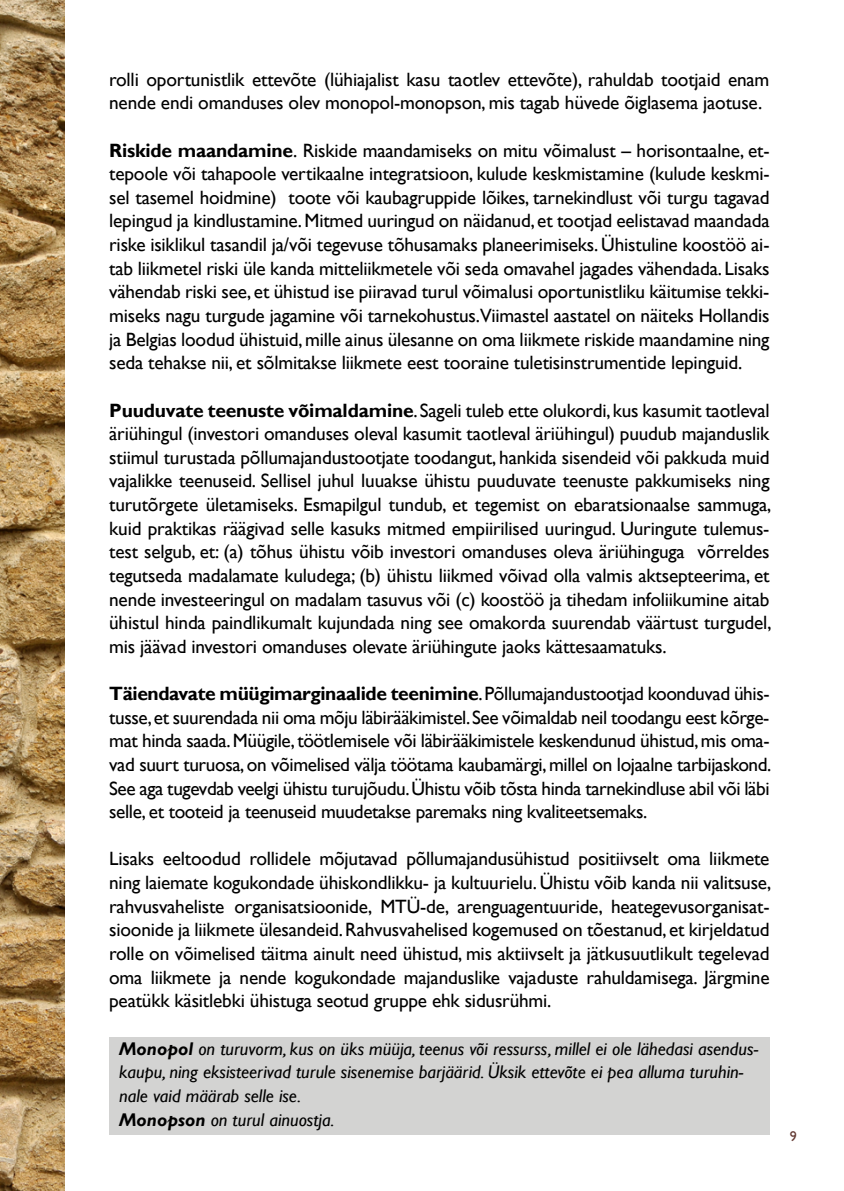
<style>
.page{position:relative;width:844px;height:1191px;background:#fff}
.page>*{position:absolute;margin:0;border:0;box-sizing:border-box;transform-origin:0 0}
.t1{font:19.25px/23.6px "Gill Sans";letter-spacing:-.01em;color:#000;text-align:justify}
.t2{font:italic 18.38px/23.6px "Gill Sans";color:#000}
.t3{font:14px "Gill Sans";color:#623831}
.s1{font-weight:700}
</style>
<div class="page">
<img style="left:0;top:0;width:64px;height:1191px">
<div style="left:109px;top:1037px;width:660px;height:74px;background:#d3d3d2"></div>
<div style="left:109px;top:1107px;width:660px;height:27px;background:#d3d3d2"></div>
<p class="t1" style="left:109px;top:68px;width:661px">rolli oportunistlik ettevõte (lühiajalist kasu taotlev ettevõte), rahuldab tootjaid enam nende endi omanduses olev monopol-monopson, mis tagab hüvede õiglasema jaotuse.</p>
<p class="t1" style="left:109px;top:139px;width:661px"><span class="s1">Riskide maandamine</span>. Riskide maandamiseks on mitu võimalust – horisontaalne, et&shy;tepoole või tahapoole vertikaalne integratsioon, kulude keskmistamine (kulude keskmi&shy;sel tasemel hoidmine) toote või kaubagruppide lõikes, tarnekindlust või turgu tagavad lepingud ja kindlustamine. Mitmed uuringud on näidanud, et tootjad eelistavad maandada riske isiklikul tasandil ja/või tegevuse tõhusamaks planeerimiseks. Ühistuline koostöö ai&shy;tab liikmetel riski üle kanda mitteliikmetele või seda omavahel jagades vähendada. Lisaks vähendab riski see, et ühistud ise piiravad turul võimalusi oportunistliku käitumise tekki&shy;miseks nagu turgude jagamine või tarnekohustus.Viimastel aastatel on näiteks Hollandis ja Belgias loodud ühistuid, mille ainus ülesanne on oma liikmete riskide maandamine ning seda tehakse nii, et sõlmitakse liikmete eest tooraine tuletisinstrumentide lepinguid.</p>
<p class="t1" style="left:109px;top:398px;width:663px"><span class="s1">Puuduvate teenuste võimaldamine</span>. Sageli tuleb ette olukordi, kus kasumit taotleval äriühingul (investori omanduses oleval kasumit taotleval äriühingul) puudub majanduslik stiimul turustada põllumajandustootjate toodangut, hankida sisendeid või pakkuda muid vajalikke teenuseid. Sellisel juhul luuakse ühistu puuduvate teenuste pakkumiseks ning turutõrgete ületamiseks. Esmapilgul tundub, et tegemist on ebaratsionaalse sammuga, kuid praktikas räägivad selle kasuks mitmed empiirilised uuringud. Uuringute tulemus&shy;test selgub, et: (a) tõhus ühistu võib investori omanduses oleva äriühinguga võrreldes tegutseda madalamate kuludega; (b) ühistu liikmed võivad olla valmis aktsepteerima, et nende investeeringul on madalam tasuvus või (c) koostöö ja tihedam infoliikumine aitab ühistul hinda paindlikumalt kujundada ning see omakorda suurendab väärtust turgudel, mis jäävad investori omanduses olevate äriühingute jaoks kättesaamatuks.</p>
<p class="t1" style="left:109px;top:682px;width:663px"><span class="s1">Täiendavate müügimarginaalide teenimine</span>. Põllumajandustootjad koonduvad ühis&shy;tusse, et suurendada nii oma mõju läbirääkimistel. See võimaldab neil toodangu eest kõrge&shy;mat hinda saada. Müügile, töötlemisele või läbirääkimistele keskendunud ühistud, mis oma&shy;vad suurt turuosa, on võimelised välja töötama kaubamärgi, millel on lojaalne tarbijaskond.<br>See aga tugevdab veelgi ühistu turujõudu. Ühistu võib tõsta hinda tarnekindluse abil või läbi selle, et tooteid ja teenuseid muudetakse paremaks ning kvaliteetsemaks.</p>
<p class="t1" style="left:109px;top:847px;width:663px">Lisaks eeltoodud rollidele mõjutavad põllumajandusühistud positiivselt oma liikmete ning laiemate kogukondade ühiskondlikku- ja kultuurielu. Ühistu võib kanda nii valitsuse, rahvusvaheliste organisatsioonide, MTÜ-de, arenguagentuuride, heategevusorganisat&shy;sioonide ja liikmete ülesandeid. Rahvusvahelised kogemused on tõestanud, et kirjeldatud rolle on võimelised täitma ainult need ühistud, mis aktiivselt ja jätkusuutlikult tegelevad oma liikmete ja nende kogukondade majanduslike vajaduste rahuldamisega. Järgmine peatükk käsitlebki ühistuga seotud gruppe ehk sidusrühmi.</p>
<p class="t2" style="left:119px;top:1037px;width:640px"><span class="s1">Monopol</span> on turuvorm, kus on üks müüja, teenus või ressurss, millel ei ole lähedasi asendus&shy;kaupu, ning eksisteerivad turule sisenemise barjäärid. Üksik ettevõte ei pea alluma turuhin&shy;nale vaid määrab selle ise.<br><span class="s1">Monopson</span> on turul ainuostja.</p>
<p class="t3" style="left:789px;top:1128px;width:8px">9</p>
</div>
